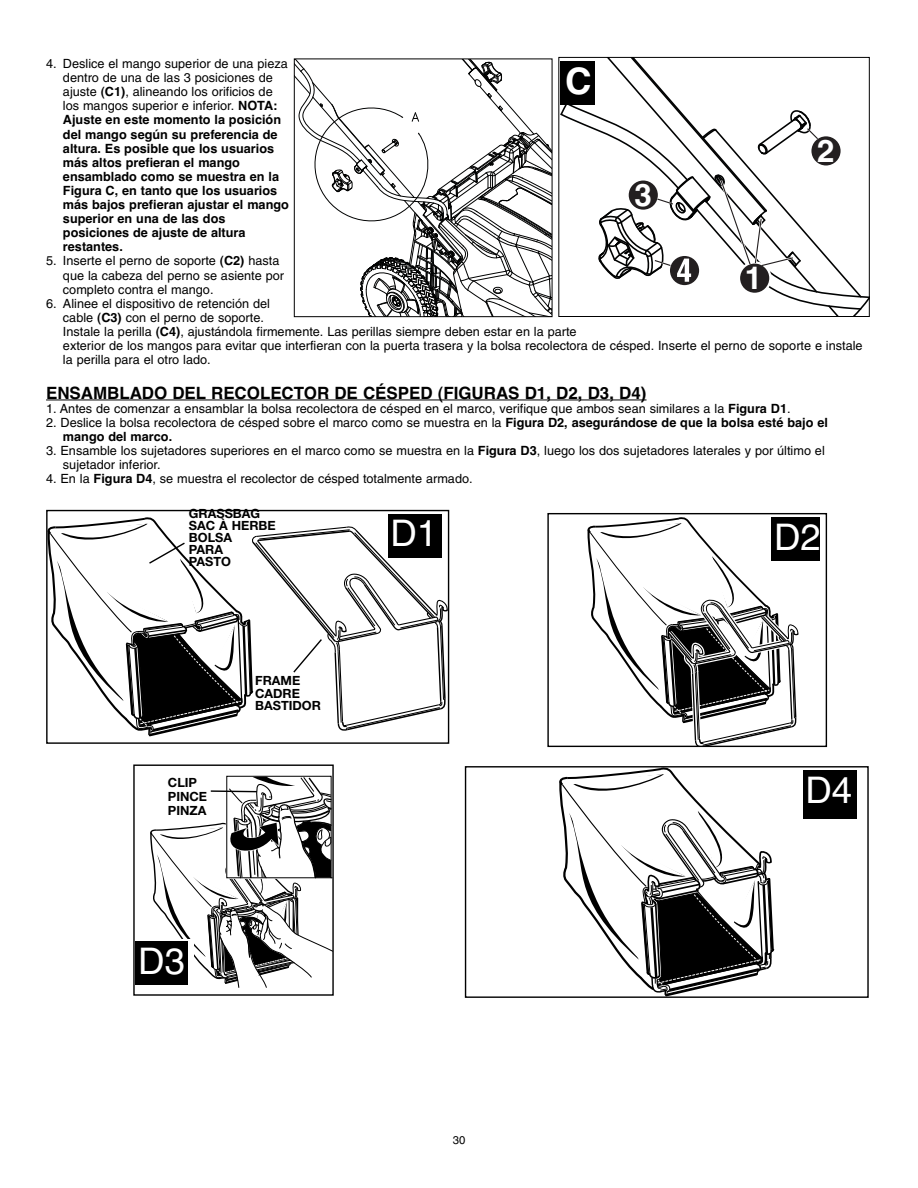
<style>
.page{position:relative;width:918px;height:1188px;background:#fff}
.page>*{position:absolute;margin:0;border:0;box-sizing:border-box;transform-origin:0 0}
.t1{font:36.6px "Helvetica";color:#fff}
.t2{font:700 36.6px "Helvetica";color:#fff}
.t3{font:700 31.35px "Helvetica";color:#fff}
.t4{font:700 16.95px "Helvetica";color:#000}
.t5{font:12.75px/14.1px "Helvetica";color:#000}
.t6{font:700 12.75px/14.1px "Helvetica";color:#000}
.t7{font:12.75px/12px "Helvetica Neue Bold TT";color:#000}
.t8{font:11.25px "Helvetica";color:#000}
.s1{font-weight:400}
.s2{font-weight:700}
</style>
<div class="page">
<hr style="left:46px;top:400px;width:601px;height:1px;background:#000">
<svg style="left:587px;top:517px;width:212px;height:228px"></svg>
<div style="left:547px;top:513px;width:280px;height:234px;border:1px solid #000"></div>
<div style="left:772px;top:517px;width:48px;height:44px;background:#000"></div>
<svg style="left:150px;top:775px;width:182px;height:213px"></svg>
<div style="left:136px;top:939px;width:57px;height:50px;background:#fff"></div>
<div style="left:135px;top:941px;width:53px;height:44px;background:#000"></div>
<svg style="left:559px;top:768px;width:216px;height:228px"></svg>
<div style="left:465px;top:766px;width:404px;height:232px;border:1px solid #000"></div>
<svg style="left:804px;top:818px;width:53px;height:1px"></svg>
<div style="left:803px;top:770px;width:54px;height:48px;background:#000"></div>
<div style="left:46px;top:510px;width:403px;height:234px;border:1px solid #000"></div>
<svg style="left:48px;top:517px;width:400px;height:221px"></svg>
<div style="left:388px;top:514px;width:54px;height:43px;background:#000"></div>
<svg style="left:561px;top:59px;width:306px;height:256px"></svg>
<div style="left:559px;top:57px;width:310px;height:260px;border:1px solid #000"></div>
<div style="left:560px;top:61px;width:35px;height:43px;background:#000"></div>
<svg style="left:294px;top:61px;width:258px;height:257px"></svg>
<div style="left:294px;top:59px;width:258px;height:258px;border:1px solid #000"></div>
<p class="t6" style="left:63px;top:58px;width:227px;text-indent:-17px"><span class="s1">4. Deslice el mango superior de una pieza dentro de una de las 3 posiciones de ajuste</span> (C1)<span class="s1">, alineando los orificios de los mangos superior e inferior.</span> NOTA:<br>Ajuste en este momento la posición del mango según su preferencia de altura. Es posible que los usuarios más altos prefieran el mango ensamblado como se muestra en la<br>Figura C, en tanto que los usuarios más bajos prefieran ajustar el mango superior en una de las dos posiciones de ajuste de altura restantes.</p>
<p class="t5" style="left:63px;top:255px;width:223px;text-indent:-17px">5. Inserte el perno de soporte <span class="s2">(C2)</span> hasta que la cabeza del perno se asiente por completo contra el mango.</p>
<p class="t5" style="left:63px;top:297px;width:801px;text-indent:-17px">6. Alinee el dispositivo de retención del<br>cable <span class="s2">(C3)</span> con el perno de soporte.<br>Instale la perilla <span class="s2">(C4)</span>, ajustándola firmemente. Las perillas siempre deben estar en la parte<br>exterior de los mangos para evitar que interfieran con la puerta trasera y la bolsa recolectora de césped. Inserte el perno de soporte e instale la perilla para el otro lado.</p>
<h3 class="t4" style="left:46px;top:387px;width:602px">ENSAMBLADO DEL RECOLECTOR DE CÉSPED (FIGURAS D1, D2, D3, D4)</h3>
<p class="t5" style="left:46px;top:402px;width:746px">1. Antes de comenzar a ensamblar la bolsa recolectora de césped en el marco, verifique que ambos sean similares a la <span class="s2">Figura D1</span>.</p>
<p class="t5" style="left:63px;top:417px;width:767px;text-indent:-17px">2. Deslice la bolsa recolectora de césped sobre el marco como se muestra en la <span class="s2">Figura D2, asegurándose de que la bolsa esté bajo el mango del marco.</span></p>
<p class="t5" style="left:63px;top:445px;width:763px;text-indent:-17px">3. Ensamble los sujetadores superiores en el marco como se muestra en la <span class="s2">Figura D3</span>, luego los dos sujetadores laterales y por último el sujetador inferior.</p>
<p class="t5" style="left:46px;top:473px;width:428px">4. En la <span class="s2">Figura D4</span>, se muestra el recolector de césped totalmente armado.</p>
<h1 class="t1" style="left:774px;top:523px;width:48px">D2</h1>
<h1 class="t2" style="left:565px;top:68px;width:28px">C</h1>
<h2 class="t3" style="left:817px;top:139px;width:19px">2</h2>
<h2 class="t3" style="left:634px;top:183px;width:19px">3</h2>
<h2 class="t3" style="left:745px;top:266px;width:19px">1</h2>
<p class="t7" style="left:189px;top:509px;width:88px">GRASSBAG<br>SAC À HERBE<br>BOLSA<br>PARA<br>PASTO</p>
<h1 class="t1" style="left:391px;top:520px;width:48px">D1</h1>
<p class="t7" style="left:168px;top:777px;width:41px;line-height:14.1px">CLIP<br>PINCE<br>PINZA</p>
<p class="t7" style="left:255px;top:675px;width:67px;line-height:12.8px">FRAME<br>CADRE<br>BASTIDOR</p>
<h1 class="t1" style="left:138px;top:947px;width:48px">D3</h1>
<p class="t8" style="left:453px;top:1136px;width:14px">30</p>
<h1 class="t1" style="left:805px;top:777px;width:48px">D4</h1>
</div>
